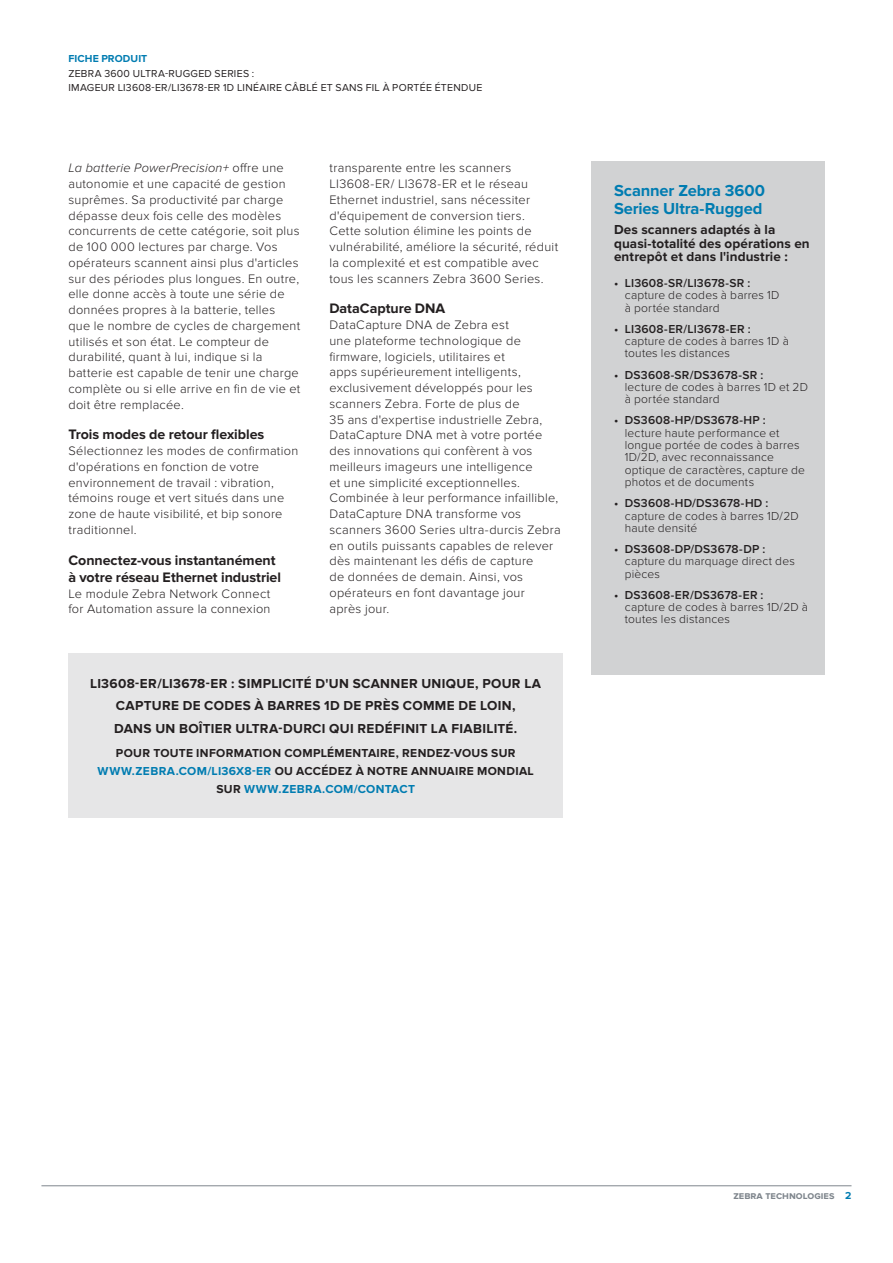
<style>
.page{position:relative;width:893px;height:1263px;background:#fff}
.page>*{position:absolute;margin:0;border:0;box-sizing:border-box;transform-origin:0 0}
.t1{font:700 16.5px/18px "Proxima Nova";letter-spacing:-.005em;color:#007cb1}
.t2{font:700 14.25px/17.2px "Proxima Nova";letter-spacing:-.005em;color:#231f20}
.t3{font:700 13.5px/22.5px "Proxima Nova";letter-spacing:.025em;color:#231f20;text-align:center}
.t4{font:300 12.75px/15.8px "Proxima Nova";letter-spacing:.02em;color:#231f20}
.t5{font:300 12px/12.3px "Proxima Nova";letter-spacing:.015em;color:#231f20}
.t6{font:600 12px "Proxima Nova";letter-spacing:.02em;color:#231f20}
.t7{font:700 12px/18px "Proxima Nova";letter-spacing:.03em;color:#231f20;text-align:center}
.t8{font:10.5px/14.2px "Proxima Nova";letter-spacing:.025em;color:#231f20}
.t9{font:700 10.5px "Proxima Nova";color:#7f868d}
.t10{font:700 10.5px "Proxima Nova";letter-spacing:.01em;color:#007cb1}
.s1{font-style:italic}
.s2{color:#007cb1}
</style>
<div class="page">
<div style="left:68px;top:653px;width:495px;height:164px;background:#e6e6e7"></div>
<div style="left:591px;top:162px;width:233px;height:513px;background:#d1d2d3"></div>
<hr style="left:41px;top:1185px;width:810px;height:1px;background:#7f868d">
<p class="t10" style="left:68px;top:53px;width:80px">FICHE PRODUIT</p>
<p class="t8" style="left:68px;top:66px;width:415px">ZEBRA 3600 ULTRA-RUGGED SERIES :<br>IMAGEUR LI3608-ER/LI3678-ER 1D LINÉAIRE CÂBLÉ ET SANS FIL À PORTÉE ÉTENDUE</p>
<p class="t4" style="left:68px;top:161px;width:233px"><span class="s1">La batterie PowerPrecision+</span> offre une autonomie et une capacité de gestion suprêmes. Sa productivité par charge dépasse deux fois celle des modèles concurrents de cette catégorie, soit plus de 100 000 lectures par charge. Vos opérateurs scannent ainsi plus d'articles sur des périodes plus longues. En outre, elle donne accès à toute une série de données propres à la batterie, telles<br>que le nombre de cycles de chargement utilisés et son état. Le compteur de durabilité, quant à lui, indique si la batterie est capable de tenir une charge complète ou si elle arrive en fin de vie et doit être remplacée.</p>
<p class="t2" style="left:68px;top:426px;width:197px">Trois modes de retour flexibles</p>
<p class="t4" style="left:68px;top:444px;width:231px">Sélectionnez les modes de confirmation d'opérations en fonction de votre environnement de travail : vibration, témoins rouge et vert situés dans une zone de haute visibilité, et bip sonore traditionnel.</p>
<p class="t2" style="left:68px;top:551px;width:214px">Connectez-vous instantanément à votre réseau Ethernet industriel</p>
<p class="t4" style="left:68px;top:586px;width:204px">Le module Zebra Network Connect for Automation assure la connexion</p>
<p class="t4" style="left:329px;top:161px;width:230px">transparente entre les scanners LI3608-ER/ LI3678-ER et le réseau Ethernet industriel, sans nécessiter d'équipement de conversion tiers.<br>Cette solution élimine les points de vulnérabilité, améliore la sécurité, réduit la complexité et est compatible avec tous les scanners Zebra 3600 Series.</p>
<p class="t2" style="left:329px;top:300px;width:117px">DataCapture DNA</p>
<p class="t4" style="left:329px;top:318px;width:233px">DataCapture DNA de Zebra est<br>une plateforme technologique de firmware, logiciels, utilitaires et<br>apps supérieurement intelligents, exclusivement développés pour les scanners Zebra. Forte de plus de<br>35 ans d'expertise industrielle Zebra, DataCapture DNA met à votre portée des innovations qui confèrent à vos meilleurs imageurs une intelligence<br>et une simplicité exceptionnelles.<br>Combinée à leur performance infaillible, DataCapture DNA transforme vos scanners 3600 Series ultra-durcis Zebra en outils puissants capables de relever dès maintenant les défis de capture<br>de données de demain. Ainsi, vos opérateurs en font davantage jour<br>après jour.</p>
<p class="t3" style="left:90px;top:672px;width:452px">LI3608-ER/LI3678-ER : SIMPLICITÉ D'UN SCANNER UNIQUE, POUR LA<br>CAPTURE DE CODES À BARRES 1D DE PRÈS COMME DE LOIN,<br>DANS UN BOÎTIER ULTRA-DURCI QUI REDÉFINIT LA FIABILITÉ.</p>
<p class="t7" style="left:98px;top:744px;width:438px">POUR TOUTE INFORMATION COMPLÉMENTAIRE, RENDEZ-VOUS SUR<br><span class="s2">WWW.ZEBRA.COM/LI36X8-ER</span> OU ACCÉDEZ À NOTRE ANNUAIRE MONDIAL<br>SUR <span class="s2">WWW.ZEBRA.COM/CONTACT</span></p>
<p class="t1" style="left:614px;top:181px;width:152px">Scanner Zebra 3600<br>Series Ultra-Rugged</p>
<p class="t3" style="left:614px;top:223px;width:197px;line-height:13.5px;text-align:left">Des scanners adaptés à la quasi-totalité des opérations en entrepôt et dans l'industrie :</p>
<p class="t6" style="left:614px;top:278px;width:138px">• LI3608-SR/LI3678-SR :</p>
<p class="t5" style="left:625px;top:290px;width:156px">capture de codes à barres 1D à portée standard</p>
<p class="t6" style="left:614px;top:324px;width:138px">• LI3608-ER/LI3678-ER :</p>
<p class="t5" style="left:625px;top:336px;width:166px">capture de codes à barres 1D à toutes les distances</p>
<p class="t6" style="left:614px;top:369px;width:151px">• DS3608-SR/DS3678-SR :</p>
<p class="t5" style="left:625px;top:381px;width:185px">lecture de codes à barres 1D et 2D à portée standard</p>
<p class="t6" style="left:614px;top:415px;width:153px">• DS3608-HP/DS3678-HP :</p>
<p class="t5" style="left:625px;top:427px;width:182px">lecture haute performance et longue portée de codes à barres<br>1D/2D, avec reconnaissance optique de caractères, capture de photos et de documents</p>
<p class="t6" style="left:614px;top:498px;width:156px">• DS3608-HD/DS3678-HD :</p>
<p class="t5" style="left:625px;top:510px;width:175px">capture de codes à barres 1D/2D haute densité</p>
<p class="t6" style="left:614px;top:544px;width:153px">• DS3608-DP/DS3678-DP :</p>
<p class="t5" style="left:625px;top:556px;width:171px">capture du marquage direct des pièces</p>
<p class="t6" style="left:614px;top:590px;width:151px">• DS3608-ER/DS3678-ER :</p>
<p class="t5" style="left:625px;top:602px;width:185px">capture de codes à barres 1D/2D à toutes les distances</p>
<p class="t9" style="left:733px;top:1190px;width:120px">zebra technologies <span class="s2">2</span></p>
</div>
